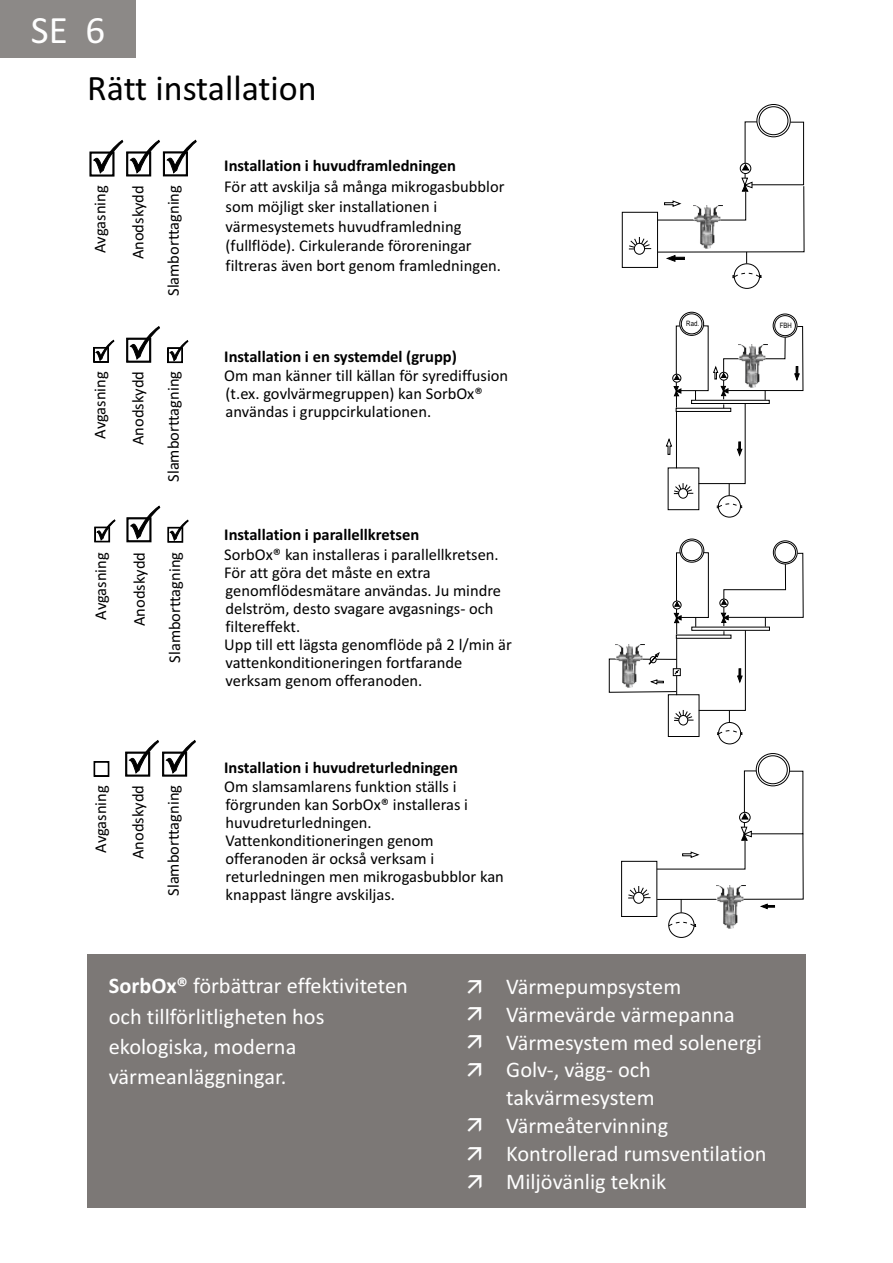
<style>
.page{position:relative;width:893px;height:1263px;background:#fff}
.page>*{position:absolute;margin:0;border:0;box-sizing:border-box;transform-origin:0 0}
.t1{font:39px "Calibri";color:#fefefe}
.t2{font:36px "Calibri";color:#000}
.t3{font:22.35px/27.9px "Calibri";color:#fefefe}
.t4{font:16.5px/18px "Calibri";color:#000}
.t5{font:700 16.5px "Calibri";color:#000}
.t6{font:7.35px "Arial Narrow";color:#000}
.s1{font-weight:700}
</style>
<div class="page">
<div style="left:734px;top:263px;width:26px;height:26px;border:1px solid #000;border-radius:50%"></div>
<svg style="left:732px;top:272px;width:30px;height:6px"></svg>
<div style="left:756px;top:104px;width:35px;height:33px;border:1px solid #000;border-radius:50%"></div>
<div style="left:759px;top:106px;width:29px;height:29px;border:1px solid #000;border-radius:50%"></div>
<div style="left:622px;top:212px;width:36px;height:56px;border:1px solid #000"></div>
<div style="left:634px;top:243px;width:11px;height:12px;border:1px solid #000;border-radius:50%"></div>
<svg style="left:628px;top:237px;width:23px;height:13px"></svg>
<svg style="left:657px;top:121px;width:148px;height:143px"></svg>
<div style="left:668px;top:912px;width:26px;height:26px;border:1px solid #000;border-radius:50%"></div>
<svg style="left:668px;top:921px;width:28px;height:6px"></svg>
<div style="left:756px;top:753px;width:34px;height:33px;border:1px solid #000;border-radius:50%"></div>
<div style="left:758px;top:755px;width:30px;height:29px;border:1px solid #000;border-radius:50%"></div>
<div style="left:621px;top:861px;width:36px;height:56px;border:1px solid #000"></div>
<div style="left:633px;top:892px;width:11px;height:12px;border:1px solid #000;border-radius:50%"></div>
<svg style="left:628px;top:886px;width:22px;height:13px"></svg>
<div style="left:668px;top:694px;width:31px;height:43px;border:1px solid #000"></div>
<div style="left:668px;top:467px;width:31px;height:43px;border:1px solid #000"></div>
<div style="left:678px;top:715px;width:10px;height:10px;border:1px solid #000;border-radius:50%"></div>
<div style="left:678px;top:488px;width:10px;height:11px;border:1px solid #000;border-radius:50%"></div>
<div style="left:680px;top:539px;width:24px;height:24px;border:1px solid #000;border-radius:50%"></div>
<div style="left:681px;top:540px;width:22px;height:21px;border:1px solid #000;border-radius:50%"></div>
<div style="left:679px;top:312px;width:25px;height:24px;border:1px solid #000;border-radius:50%"></div>
<div style="left:681px;top:313px;width:21px;height:21px;border:1px solid #000;border-radius:50%"></div>
<div style="left:718px;top:722px;width:23px;height:22px;border:1px solid #000;border-radius:50%"></div>
<div style="left:718px;top:495px;width:23px;height:22px;border:1px solid #000;border-radius:50%"></div>
<svg style="left:717px;top:730px;width:25px;height:5px"></svg>
<svg style="left:717px;top:503px;width:25px;height:5px"></svg>
<svg style="left:656px;top:770px;width:148px;height:142px"></svg>
<div style="left:773px;top:540px;width:25px;height:24px;border:1px solid #000;border-radius:50%"></div>
<div style="left:774px;top:542px;width:22px;height:21px;border:1px solid #000;border-radius:50%"></div>
<div style="left:773px;top:314px;width:24px;height:24px;border:1px solid #000;border-radius:50%"></div>
<div style="left:774px;top:315px;width:22px;height:21px;border:1px solid #000;border-radius:50%"></div>
<svg style="left:665px;top:325px;width:139px;height:170px"></svg>
<svg style="left:608px;top:552px;width:196px;height:170px"></svg>
<img style="left:693px;top:205px;width:29px;height:44px">
<img style="left:738px;top:344px;width:29px;height:44px">
<img style="left:616px;top:645px;width:29px;height:44px">
<img style="left:717px;top:885px;width:29px;height:44px">
<div style="left:0;top:0;width:136px;height:57px;background:#8c8987"></div>
<div style="left:88px;top:955px;width:718px;height:253px;background:#7c7876"></div>
<svg style="left:126px;top:326px;width:34px;height:36px"></svg>
<svg style="left:127px;top:506px;width:33px;height:36px"></svg>
<svg style="left:167px;top:340px;width:21px;height:23px"></svg>
<svg style="left:168px;top:520px;width:21px;height:22px"></svg>
<svg style="left:93px;top:340px;width:21px;height:23px"></svg>
<svg style="left:94px;top:519px;width:21px;height:23px"></svg>
<svg style="left:94px;top:761px;width:15px;height:16px"></svg>
<svg style="left:90px;top:140px;width:107px;height:36px"></svg>
<svg style="left:125px;top:740px;width:71px;height:36px"></svg>
<h1 class="t1" style="left:31px;top:14px;width:76px">SE 6</h1>
<h2 class="t2" style="left:87px;top:73px;width:231px">Rätt installation</h2>
<p class="t4" style="left:92px;top:253px;width:69px;rotate:-90deg">Avgasning</p>
<p class="t4" style="left:122px;top:296px;width:112px;line-height:35.2px;text-align:right;rotate:-90deg">Anodskydd<br>Slamborttagning</p>
<p class="t4" style="left:92px;top:439px;width:69px;rotate:-90deg">Avgasning</p>
<p class="t4" style="left:122px;top:482px;width:112px;line-height:35.2px;text-align:right;rotate:-90deg">Anodskydd<br>Slamborttagning</p>
<p class="t4" style="left:93px;top:619px;width:69px;rotate:-90deg">Avgasning</p>
<p class="t4" style="left:123px;top:663px;width:112px;line-height:35.2px;text-align:right;rotate:-90deg">Anodskydd<br>Slamborttagning</p>
<p class="t4" style="left:93px;top:852px;width:69px;rotate:-90deg">Avgasning</p>
<p class="t4" style="left:122px;top:896px;width:112px;line-height:35.2px;text-align:right;rotate:-90deg">Anodskydd<br>Slamborttagning</p>
<p class="t5" style="left:224px;top:159px;width:233px">Installation i huvudframledningen</p>
<p class="t4" style="left:224px;top:177px;width:282px;line-height:20px">För att avskilja så många mikrogasbubblor som möjligt sker installationen i värmesystemets huvudframledning (fullflöde). Cirkulerande föroreningar filtreras även bort genom framledningen.</p>
<p class="t5" style="left:224px;top:349px;width:234px">Installation i en systemdel (grupp)</p>
<p class="t4" style="left:224px;top:368px;width:285px">Om man känner till källan för syrediffusion (t.ex. govlvärmegruppen) kan SorbOx® användas i gruppcirkulationen.</p>
<p class="t5" style="left:224px;top:528px;width:196px">Installation i parallellkretsen</p>
<p class="t4" style="left:224px;top:546px;width:289px">SorbOx® kan installeras i parallellkretsen.<br>För att göra det måste en extra genomflödesmätare användas. Ju mindre delström, desto svagare avgasnings- och filtereffekt.<br>Upp till ett lägsta genomflöde på 2 l/min är vattenkonditioneringen fortfarande verksam genom offeranoden.</p>
<p class="t5" style="left:224px;top:760px;width:235px">Installation i huvudreturledningen</p>
<p class="t4" style="left:224px;top:779px;width:281px">Om slamsamlarens funktion ställs i förgrunden kan SorbOx® installeras i huvudreturledningen.<br>Vattenkonditioneringen genom offeranoden är också verksam i returledningen men mikrogasbubblor kan knappast längre avskiljas.</p>
<p class="t6" style="left:686px;top:321px;width:14px">Rad.</p>
<p class="t6" style="left:780px;top:323px;width:14px">FBH</p>
<h3 class="t3" style="left:109px;top:973px;width:301px;line-height:30px"><span class="s1">SorbOx®</span> förbättrar effektiviteten och tillförlitligheten hos ekologiska, moderna värmeanläggningar.</h3>
<h3 class="t3" style="left:506px;top:974px;width:262px">Värmepumpsystem<br>Värmevärde värmepanna<br>Värmesystem med solenergi<br>Golv-, vägg- och takvärmesystem<br>Värmeåtervinning<br>Kontrollerad rumsventilation<br>Miljövänlig teknik</h3>
</div>
